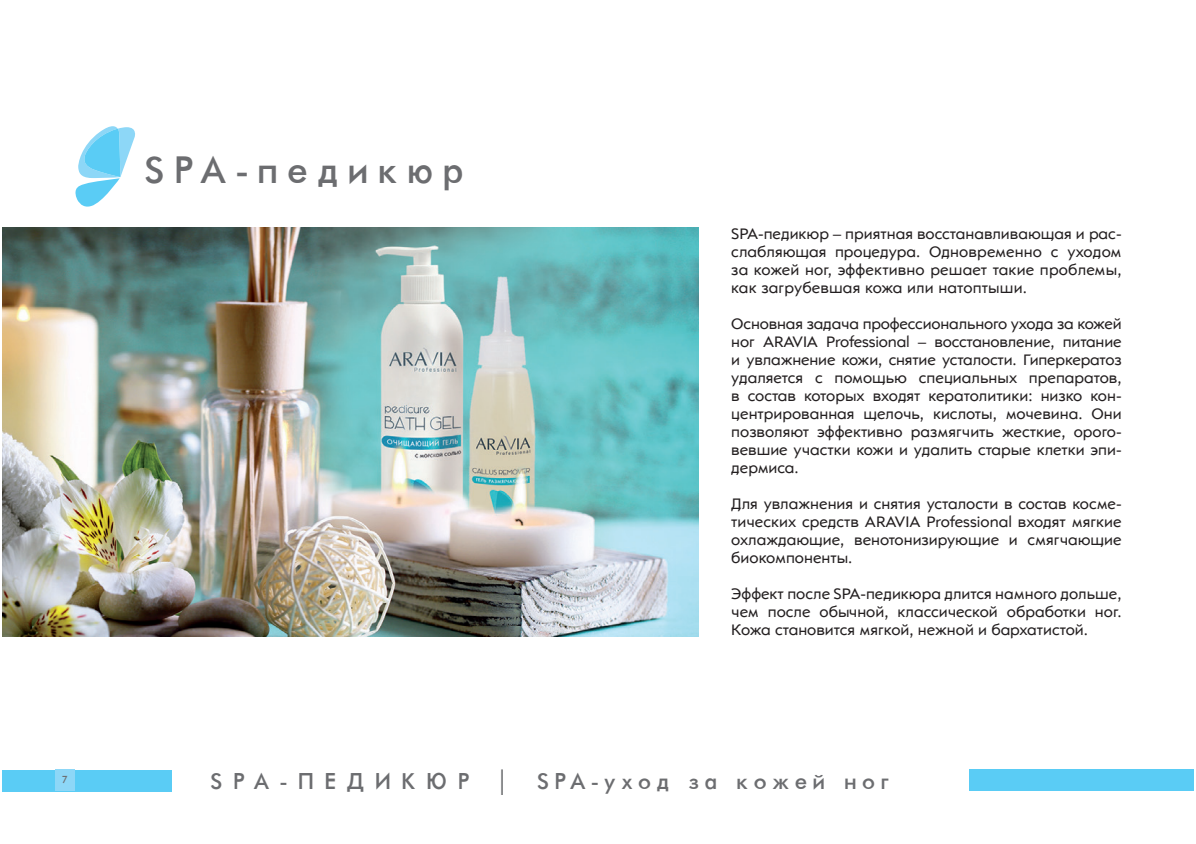
<style>
.page{position:relative;width:1196px;height:844px;background:#fff}
.page>*{position:absolute;margin:0;border:0;box-sizing:border-box;transform-origin:0 0}
.t1{font:42.6px "Futura";letter-spacing:.21em;color:#6c6d70}
.t2{font:25.6px "Futura";letter-spacing:.2em;color:#6c6d70}
.t3{font:16px/18px "Opel Sans";color:#231f20;text-align:justify}
.t4{font:11.4px "Futura";color:#6c6d70}
.s1{font-family:"Futura BT"}
</style>
<div class="page">
<div style="left:2px;top:770px;width:169px;height:21px;background:#5accf5"></div>
<div style="left:968px;top:769px;width:225px;height:22px;background:#5accf5"></div>
<div style="left:55px;top:769px;width:19px;height:22px;background:#8dd7f7"></div>
<svg style="left:75px;top:126px;width:60px;height:81px"></svg>
<img style="left:2px;top:227px;width:696px;height:409px">
<p class="t4" style="left:62px;top:774px;width:8px">7</p>
<p class="t1" style="left:143px;top:150px;width:322px">SPA-педикюр</p>
<p class="t3" style="left:731px;top:224px;width:392px">SPA-педикюр – приятная восстанавливающая и рас&shy;слабляющая процедура. Одновременно с уходом за кожей ног, эффективно решает такие проблемы, как загрубевшая кожа или натоптыши.</p>
<p class="t3" style="left:731px;top:314px;width:392px">Основная задача профессионального ухода за кожей ног ARAVIA Professional – восстановление, питание и увлажнение кожи, снятие усталости. Гиперкератоз удаляется с помощью специальных препаратов, в состав которых входят кератолитики: низко кон&shy;центрированная щелочь, кислоты, мочевина. Они позволяют эффективно размягчить жесткие, орого&shy;вевшие участки кожи и удалить старые клетки эпи&shy;дермиса.</p>
<p class="t3" style="left:731px;top:494px;width:392px">Для увлажнения и снятия усталости в состав косме&shy;тических средств ARAVIA Professional входят мягкие охлаждающие, венотонизирующие и смягчающие биокомпоненты.</p>
<p class="t3" style="left:731px;top:584px;width:392px">Эффект после SPA-педикюра длится намного дольше, чем после обычной, классической обработки ног.<br>Кожа становится мягкой, нежной и бархатистой.</p>
<h2 class="t2" style="left:210px;top:769px;width:681px">S P A - П Е Д И К Ю Р <span class="s1">|</span> SPA-уход за кожей ног</h2>
</div>
